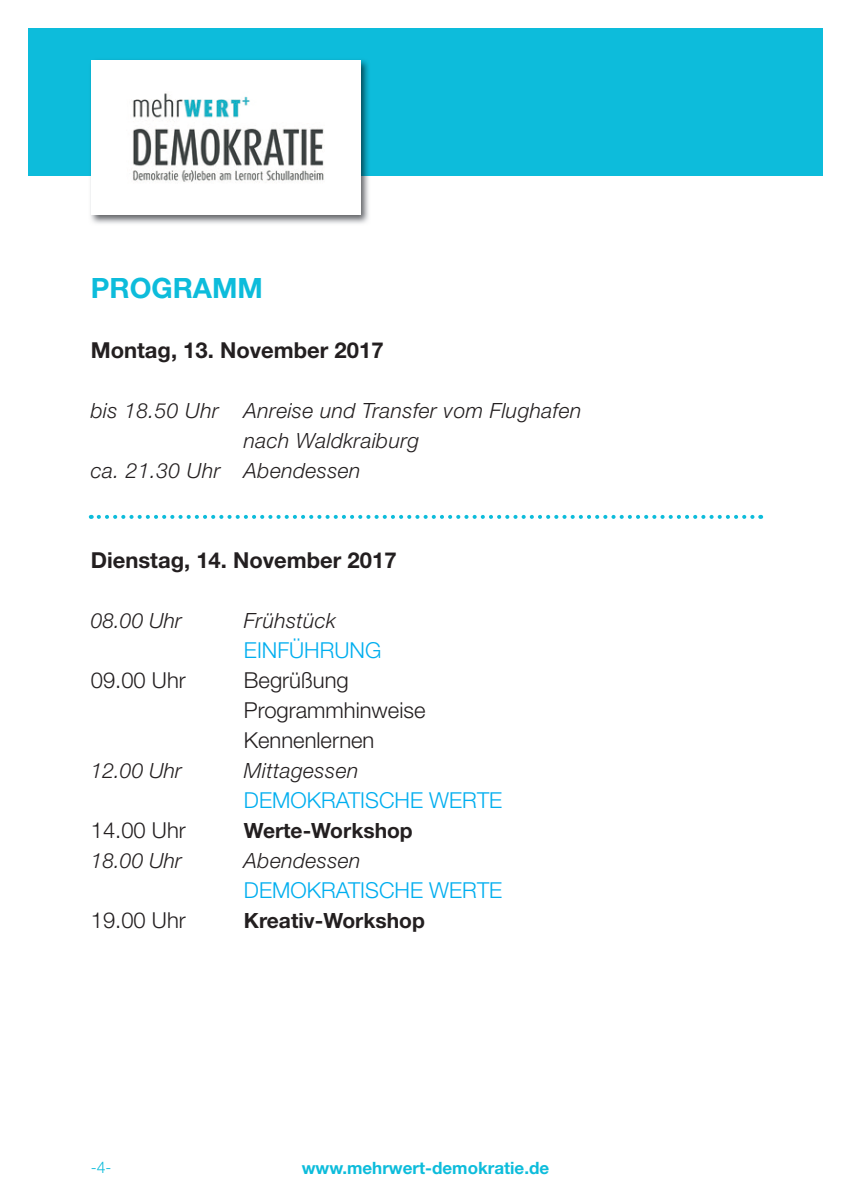
<style>
.page{position:relative;width:851px;height:1202px;background:#fff}
.page>*{position:absolute;margin:0;border:0;box-sizing:border-box;transform-origin:0 0}
.t1{font:700 28px "Helvetica Neue LT Std";color:#0dbcdb}
.t2{font:300 22px/30px "Helvetica Neue LT Std";color:#231f20}
.t3{font:700 22px "Helvetica Neue LT Std";color:#231f20}
.t4{font:300 22px "Helvetica Neue LT Std";color:#00aeef}
.t5{font:italic 300 21px "Helvetica Neue LT Std";letter-spacing:.02em;color:#231f20}
.t6{font:700 21px "Helvetica Neue LT Std";color:#231f20}
.t7{font:700 17px "Helvetica Neue LT Std";color:#0dbcdb}
.t8{font:300 16px "Helvetica Neue LT Std";color:#0dbcdb}
</style>
<div class="page">
<div style="left:28px;top:28px;width:794px;height:148px;background:#0dbcdb"></div>
<svg style="left:99px;top:515px;width:662px;height:4px"></svg>
<img style="left:90px;top:60px;width:279px;height:164px">
<div style="left:91px;top:60px;width:269px;height:155px;background:#fff"></div>
<img style="left:132px;top:93px;width:192px;height:90px">
<h1 class="t1" style="left:91px;top:270px;width:174px">PROGRAMM</h1>
<p class="t3" style="left:91px;top:336px;width:294px">Montag, 13. November 2017</p>
<p class="t5" style="left:91px;top:398px;width:492px">bis 18.50 Uhr Anreise und Transfer vom Flughafen</p>
<p class="t5" style="left:244px;top:428px;width:177px">nach Waldkraiburg</p>
<p class="t5" style="left:91px;top:458px;width:271px">ca. 21.30 Uhr Abendessen</p>
<p class="t3" style="left:91px;top:546px;width:307px">Dienstag, 14. November 2017</p>
<p class="t5" style="left:91px;top:608px;width:93px">08.00 Uhr</p>
<p class="t5" style="left:244px;top:608px;width:94px">Frühstück</p>
<p class="t4" style="left:244px;top:637px;width:139px">EINFÜHRUNG</p>
<p class="t2" style="left:91px;top:665px;width:96px">09.00 Uhr</p>
<p class="t2" style="left:244px;top:665px;width:183px">Begrüßung<br>Programmhinweise<br>Kennenlernen</p>
<p class="t5" style="left:91px;top:758px;width:93px">12.00 Uhr</p>
<p class="t5" style="left:244px;top:758px;width:116px">Mittagessen</p>
<p class="t4" style="left:244px;top:787px;width:260px">DEMOKRATISCHE WERTE</p>
<p class="t2" style="left:91px;top:815px;width:96px">14.00 Uhr</p>
<p class="t6" style="left:244px;top:817px;width:170px">Werte-Workshop</p>
<p class="t5" style="left:91px;top:848px;width:93px">18.00 Uhr</p>
<p class="t5" style="left:244px;top:848px;width:118px">Abendessen</p>
<p class="t4" style="left:244px;top:877px;width:260px">DEMOKRATISCHE WERTE</p>
<p class="t2" style="left:91px;top:905px;width:96px">19.00 Uhr</p>
<p class="t6" style="left:244px;top:907px;width:182px">Kreativ-Workshop</p>
<p class="t8" style="left:91px;top:1157px;width:22px">-4-</p>
<p class="t7" style="left:302px;top:1157px;width:249px">www.mehrwert-demokratie.de</p>
</div>
